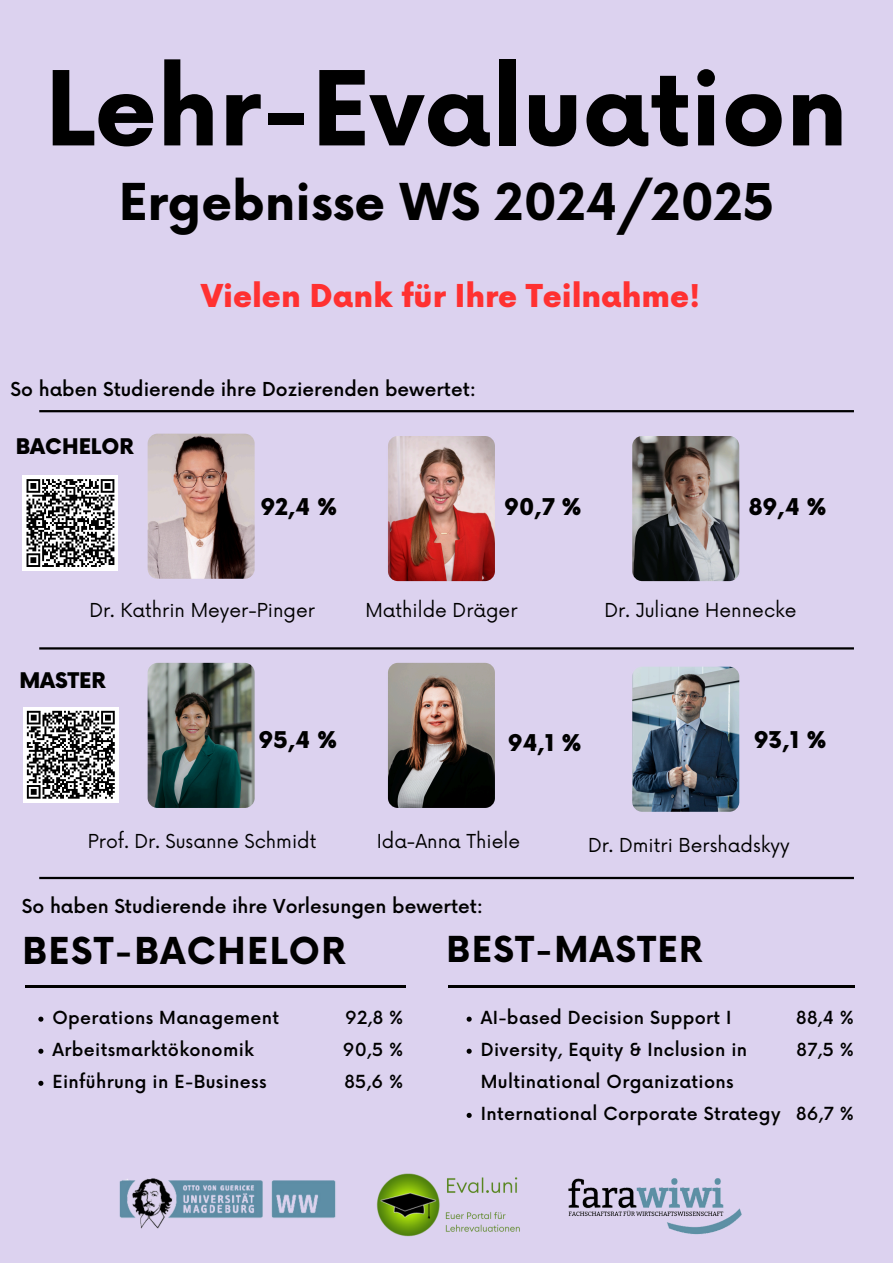
<style>
.page{position:relative;width:893px;height:1263px;background:#dcd2ef}
.page>*{position:absolute;margin:0;border:0;box-sizing:border-box;transform-origin:0 0}
.t1{font:700 100.5px "Now";color:#000}
.t2{font:700 49.5px "Now";color:#000}
.t3{font:700 36.15px "Now";letter-spacing:.04em;color:#000}
.t4{font:700 34.88px "Now";letter-spacing:.04em;color:#000}
.t5{font:900 30.75px "Now";color:#ff3131}
.t6{font:900 22.5px "Now";color:#000}
.t7{font:900 21px "Now";color:#000}
.t8{font:18.75px "Now";color:#000}
.t9{font:500 18.75px "Now";color:#000}
.t10{font:500 17.62px "Now";color:#000}
.t11{font:500 17.55px/32.1px "Now";letter-spacing:.02em;color:#000}
</style>
<div class="page">
<hr style="left:39px;top:410px;width:815px;height:2px;background:#000">
<hr style="left:39px;top:647px;width:815px;height:2px;background:#000">
<hr style="left:39px;top:877px;width:815px;height:2px;background:#000">
<hr style="left:25px;top:985px;width:380px;height:2px;background:#000">
<img style="left:568px;top:1178px;width:174px;height:57px">
<img style="left:376px;top:1173px;width:144px;height:64px">
<img style="left:119px;top:1178px;width:217px;height:51px">
<hr style="left:448px;top:985px;width:406px;height:2px;background:#000">
<img style="left:388px;top:436px;width:107px;height:146px">
<svg style="left:632px;top:436px;width:108px;height:146px"></svg>
<svg style="left:147px;top:433px;width:108px;height:146px"></svg>
<img style="left:147px;top:662px;width:108px;height:146px">
<svg style="left:387px;top:662px;width:108px;height:146px"></svg>
<img style="left:632px;top:666px;width:108px;height:146px">
<div style="left:23px;top:707px;width:96px;height:95px;background:#fff"></div>
<svg style="left:26px;top:710px;width:89px;height:89px"></svg>
<div style="left:23px;top:475px;width:95px;height:96px;background:#fff"></div>
<svg style="left:26px;top:479px;width:89px;height:88px"></svg>
<svg style="left:38px;top:1016px;width:5px;height:6px"></svg>
<svg style="left:38px;top:1049px;width:5px;height:5px"></svg>
<svg style="left:38px;top:1081px;width:5px;height:5px"></svg>
<svg style="left:466px;top:1016px;width:6px;height:6px"></svg>
<svg style="left:466px;top:1049px;width:6px;height:5px"></svg>
<svg style="left:466px;top:1113px;width:6px;height:5px"></svg>
<p class="t1" style="left:45px;top:55px;width:804px">Lehr-Evaluation</p>
<p class="t2" style="left:119px;top:175px;width:657px">Ergebnisse WS 2024/2025</p>
<h6 class="t5" style="left:201px;top:280px;width:501px">Vielen Dank für Ihre Teilnahme!</h6>
<p class="t9" style="left:11px;top:379px;width:467px">So haben Studierende ihre Dozierenden bewertet:</p>
<h6 class="t7" style="left:16px;top:435px;width:119px">BACHELOR</h6>
<p class="t6" style="left:260px;top:495px;width:78px">92,4 %</p>
<p class="t6" style="left:504px;top:495px;width:79px">90,7 %</p>
<p class="t6" style="left:749px;top:495px;width:79px">89,4 %</p>
<h6 class="t8" style="left:89px;top:599px;width:227px">Dr. Kathrin Meyer-Pinger</h6>
<p class="t8" style="left:365px;top:599px;width:154px">Mathilde Dräger</p>
<p class="t8" style="left:604px;top:599px;width:194px">Dr. Juliane Hennecke</p>
<h6 class="t7" style="left:19px;top:669px;width:88px">MASTER</h6>
<h5 class="t6" style="left:259px;top:728px;width:80px">95,4 %</h5>
<p class="t6" style="left:508px;top:730px;width:75px">94,1 %</p>
<p class="t6" style="left:753px;top:728px;width:75px">93,1 %</p>
<p class="t8" style="left:88px;top:831px;width:230px">Prof. Dr. Susanne Schmidt</p>
<h6 class="t8" style="left:377px;top:831px;width:145px">Ida-Anna Thiele</h6>
<p class="t8" style="left:588px;top:835px;width:203px">Dr. Dmitri Bershadskyy</p>
<h6 class="t9" style="left:22px;top:896px;width:463px">So haben Studierende ihre Vorlesungen bewertet:</h6>
<p class="t3" style="left:23px;top:931px;width:325px">BEST-BACHELOR</p>
<p class="t4" style="left:446px;top:931px;width:257px">BEST-MASTER</p>
<p class="t11" style="left:52px;top:1002px;width:228px">Operations Management</p>
<p class="t11" style="left:52px;top:1035px;width:203px">Arbeitsmarktökonomik</p>
<p class="t11" style="left:52px;top:1067px;width:215px">Einführung in E-Business</p>
<h3 class="t10" style="left:345px;top:1008px;width:60px">92,8 %</h3>
<h3 class="t10" style="left:343px;top:1040px;width:62px">90,5 %</h3>
<p class="t10" style="left:344px;top:1072px;width:60px">85,6 %</p>
<p class="t11" style="left:481px;top:1002px;width:252px">AI-based Decision Support I</p>
<p class="t11" style="left:481px;top:1035px;width:268px">Diversity, Equity &amp; Inclusion in<br>Multinational Organizations</p>
<p class="t11" style="left:481px;top:1099px;width:301px">International Corporate Strategy</p>
<p class="t11" style="left:796px;top:1003px;width:59px">88,4 %</p>
<p class="t11" style="left:796px;top:1035px;width:59px">87,5 %</p>
<p class="t11" style="left:796px;top:1099px;width:59px">86,7 %</p>
</div>
